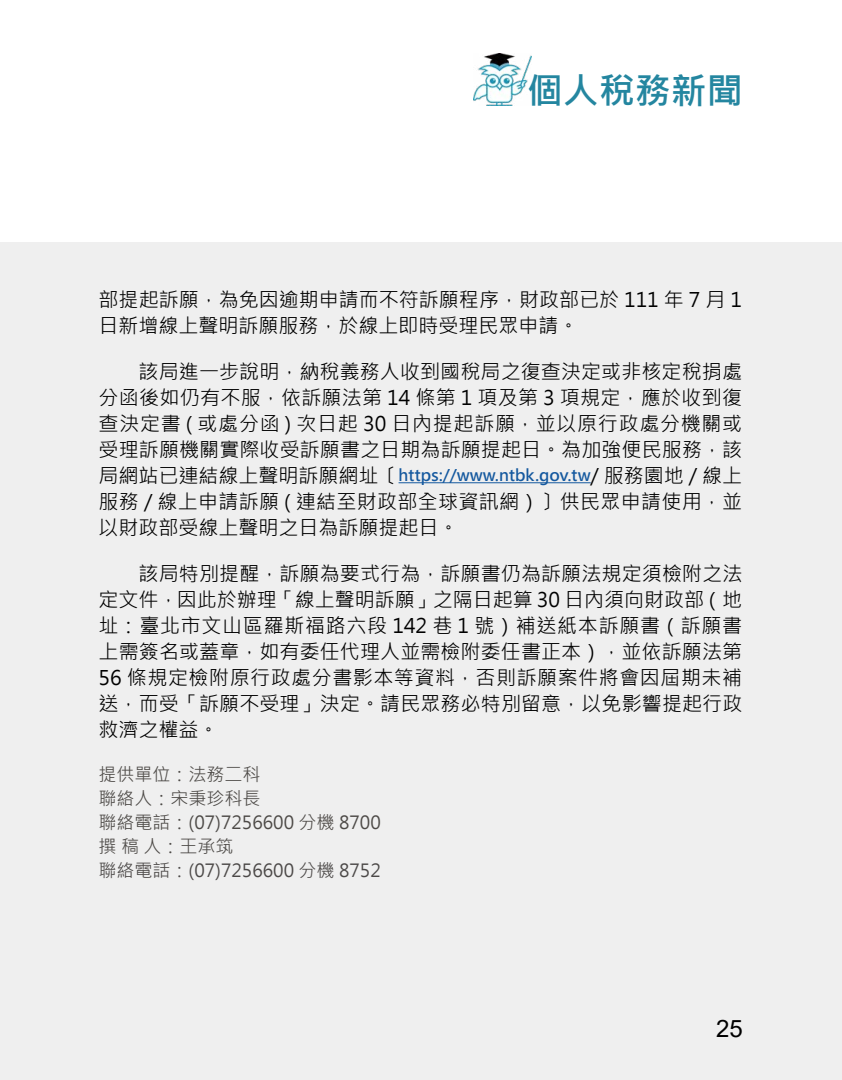
<style>
.page{position:relative;width:842px;height:1080px;background:#fff}
.page>*{position:absolute;margin:0;border:0;box-sizing:border-box;transform-origin:0 0}
.t1{font:700 36px "Microsoft Jheng Hei";color:#2486a0}
.t2{font:24px "Arial";color:#000}
.t3{font:20px/26px "Microsoft Jheng Hei";color:#000;text-align:justify}
.t4{font:18px/24px "Microsoft Jheng Hei";color:#4d4a47}
.t5{font:18px "Microsoft Jheng Hei";color:#4c4948}
.s1{font-weight:700;font-size:16px;color:#15599f}
</style>
<div class="page">
<div style="left:0;top:243px;width:842px;height:837px;background:#efefef"></div>
<hr style="left:399px;top:482px;width:192px;height:1px;background:#15599f">
<img style="left:474px;top:53px;width:57px;height:53px">
<h1 class="t1" style="left:527px;top:68px;width:217px">個人稅務新聞</h1>
<p class="t3" style="left:99px;top:287px;width:645px">部提起訴願，為免因逾期申請而不符訴願程序，財政部已於 111 年 7 月 1日新增線上聲明訴願服務，於線上即時受理民眾申請。</p>
<p class="t3" style="left:99px;top:359px;width:645px;text-indent:40px">該局進一步說明，納稅義務人收到國稅局之復查決定或非核定稅捐處分函後如仍有不服，依訴願法第 14 條第 1 項及第 3 項規定，應於收到復查決定書 ( 或處分函 ) 次日起 30 日內提起訴願，並以原行政處分機關或受理訴願機關實際收受訴願書之日期為訴願提起日。為加強便民服務，該局網站已連結線上聲明訴願網址〔<span class="s1">https://www.ntbk.gov.tw</span>/ 服務園地 / 線上服務 / 線上申請訴願 ( 連結至財政部全球資訊網）〕供民眾申請使用，並以財政部受線上聲明之日為訴願提起日。</p>
<p class="t3" style="left:99px;top:561px;width:645px;text-indent:40px">該局特別提醒，訴願為要式行為，訴願書仍為訴願法規定須檢附之法定文件，因此於辦理「線上聲明訴願」之隔日起算 30 日內須向財政部（地址：臺北市文山區羅斯福路六段 142 巷 1 號）補送紙本訴願書（訴願書上需簽名或蓋章，如有委任代理人並需檢附委任書正本），並依訴願法第56 條規定檢附原行政處分書影本等資料，否則訴願案件將會因屆期未補送，而受「訴願不受理」決定。請民眾務必特別留意，以免影響提起行政救濟之權益。</p>
<p class="t4" style="left:99px;top:763px;width:284px">提供單位：法務二科<br>聯絡人：宋秉珍科長<br>聯絡電話：(07)7256600 分機 8700撰 稿 人：王承筑</p>
<p class="t5" style="left:99px;top:859px;width:284px">聯絡電話：(07)7256600 分機 8752</p>
<p class="t2" style="left:716px;top:1012px;width:28px">25</p>
</div>
